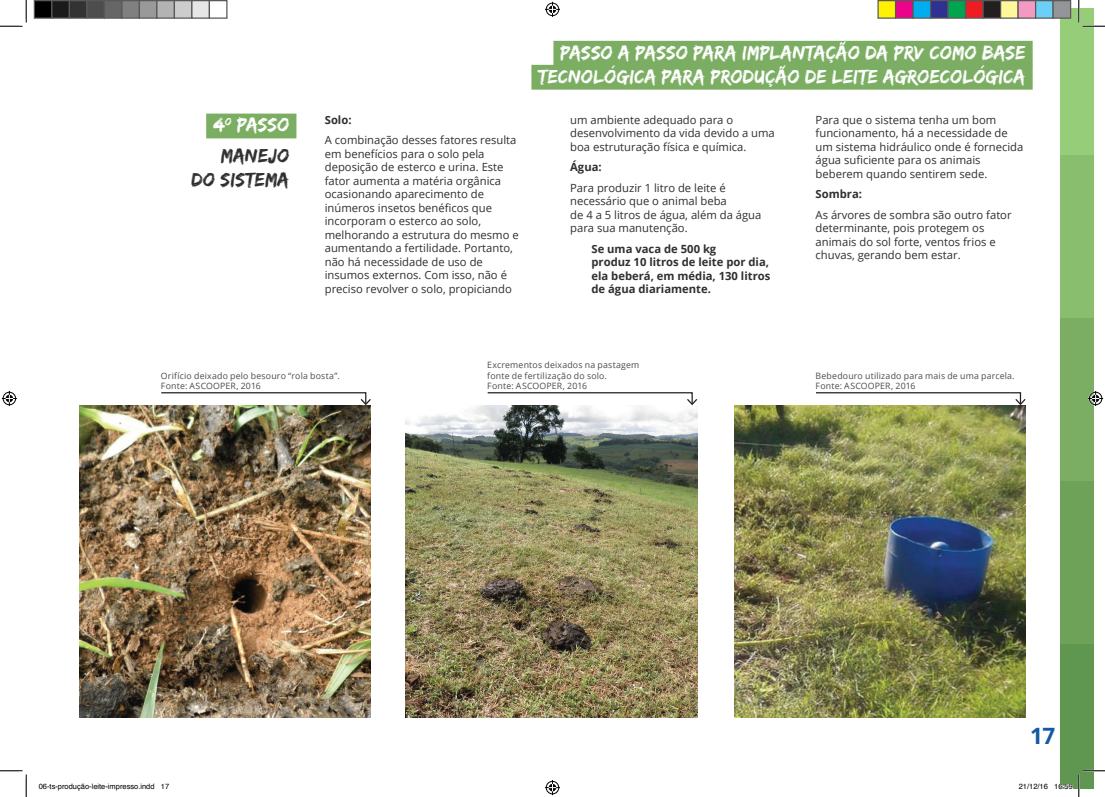
<style>
.page{position:relative;width:1105px;height:797px;background:#fff}
.page>*{position:absolute;margin:0;border:0;box-sizing:border-box;transform-origin:0 0}
.t1{font:700 22.5px "Open Sans";color:#1359a4}
.t2{font:20px/24px "Edo";letter-spacing:.01em;color:#fff;text-align:right}
.t3{font:20px/24px "Edo";letter-spacing:.015em;color:#312f30;text-align:right}
.t4{font:11.25px/13.5px "Open Sans";color:#312f30}
.t5{font:700 11.25px/13.5px "Open Sans";color:#312f30}
.t6{font:8.75px/10.5px "Open Sans";letter-spacing:.02em;color:#4b4c4d}
.t7{font:7.5px "Helvetica";color:#000}
</style>
<div class="page">
<div style="left:1060px;top:643px;width:34px;height:145px;background:#5f9751"></div>
<div style="left:1060px;top:480px;width:34px;height:163px;background:#6ea259"></div>
<div style="left:1060px;top:318px;width:34px;height:162px;background:#7bae63"></div>
<div style="left:1060px;top:155px;width:34px;height:163px;background:#89be6f"></div>
<div style="left:1060px;top:9px;width:34px;height:146px;background:#96cd79"></div>
<div style="left:553px;top:41px;width:480px;height:25px;background:#7bae63"></div>
<div style="left:531px;top:65px;width:502px;height:25px;background:#7bae63"></div>
<div style="left:206px;top:114px;width:90px;height:24px;background:#7bae63"></div>
<img style="left:79px;top:405px;width:292px;height:312px">
<img style="left:406px;top:405px;width:291px;height:312px">
<img style="left:734px;top:405px;width:291px;height:312px">
<svg style="left:487px;top:392px;width:210px;height:13px"></svg>
<svg style="left:816px;top:392px;width:209px;height:13px"></svg>
<svg style="left:161px;top:392px;width:210px;height:13px"></svg>
<svg style="left:0;top:0;width:27px;height:27px"></svg>
<svg style="left:0;top:770px;width:27px;height:27px"></svg>
<svg style="left:1078px;top:0;width:27px;height:27px"></svg>
<svg style="left:545px;top:2px;width:15px;height:15px"></svg>
<svg style="left:545px;top:780px;width:15px;height:15px"></svg>
<svg style="left:2px;top:391px;width:15px;height:15px"></svg>
<svg style="left:1088px;top:391px;width:15px;height:15px"></svg>
<div style="left:34px;top:1px;width:18px;height:17px;background:#000"></div>
<div style="left:34px;top:0;width:18px;height:19px;border:1px solid #595959"></div>
<div style="left:52px;top:1px;width:17px;height:17px;background:#1a1a1a"></div>
<div style="left:51px;top:0;width:19px;height:19px;border:1px solid #595959"></div>
<div style="left:69px;top:1px;width:18px;height:17px;background:#333"></div>
<div style="left:69px;top:0;width:19px;height:19px;border:1px solid #595959"></div>
<div style="left:87px;top:1px;width:17px;height:17px;background:#4d4d4d"></div>
<div style="left:86px;top:0;width:19px;height:19px;border:1px solid #595959"></div>
<div style="left:104px;top:1px;width:18px;height:17px;background:#666"></div>
<div style="left:104px;top:0;width:18px;height:19px;border:1px solid #595959"></div>
<div style="left:122px;top:1px;width:17px;height:17px;background:#808080"></div>
<div style="left:121px;top:0;width:19px;height:19px;border:1px solid #595959"></div>
<div style="left:139px;top:1px;width:18px;height:17px;background:#999"></div>
<div style="left:139px;top:0;width:19px;height:19px;border:1px solid #595959"></div>
<div style="left:157px;top:1px;width:17px;height:17px;background:#b3b3b3"></div>
<div style="left:156px;top:0;width:19px;height:19px;border:1px solid #595959"></div>
<div style="left:174px;top:1px;width:18px;height:17px;background:#ccc"></div>
<div style="left:174px;top:0;width:18px;height:19px;border:1px solid #595959"></div>
<div style="left:192px;top:1px;width:17px;height:17px;background:#e6e6e6"></div>
<div style="left:191px;top:0;width:19px;height:19px;border:1px solid #595959"></div>
<div style="left:209px;top:0;width:19px;height:19px;border:1px solid #595959"></div>
<div style="left:878px;top:1px;width:17px;height:17px;background:#fff101"></div>
<div style="left:877px;top:0;width:19px;height:19px;border:1px solid #595959"></div>
<div style="left:895px;top:1px;width:18px;height:17px;background:#ed028c"></div>
<div style="left:895px;top:0;width:19px;height:19px;border:1px solid #595959"></div>
<div style="left:913px;top:1px;width:17px;height:17px;background:#00aeef"></div>
<div style="left:912px;top:0;width:19px;height:19px;border:1px solid #595959"></div>
<div style="left:930px;top:1px;width:18px;height:17px;background:#2e3092"></div>
<div style="left:930px;top:0;width:19px;height:19px;border:1px solid #595959"></div>
<div style="left:948px;top:1px;width:17px;height:17px;background:#00a54f"></div>
<div style="left:947px;top:0;width:19px;height:19px;border:1px solid #595959"></div>
<div style="left:965px;top:1px;width:18px;height:17px;background:#ee1d23"></div>
<div style="left:965px;top:0;width:19px;height:19px;border:1px solid #595959"></div>
<div style="left:983px;top:1px;width:17px;height:17px;background:#231f20"></div>
<div style="left:982px;top:0;width:19px;height:19px;border:1px solid #595959"></div>
<div style="left:1000px;top:1px;width:18px;height:17px;background:#fff79a"></div>
<div style="left:1000px;top:0;width:19px;height:19px;border:1px solid #595959"></div>
<div style="left:1018px;top:1px;width:17px;height:17px;background:#f499c2"></div>
<div style="left:1017px;top:0;width:19px;height:19px;border:1px solid #595959"></div>
<div style="left:1035px;top:1px;width:18px;height:17px;background:#6bcff6"></div>
<div style="left:1035px;top:0;width:19px;height:19px;border:1px solid #595959"></div>
<div style="left:1053px;top:1px;width:17px;height:17px;background:#939598"></div>
<div style="left:1052px;top:0;width:19px;height:19px;border:1px solid #595959"></div>
<svg style="left:1060px;top:770px;width:45px;height:27px"></svg>
<h2 class="t2" style="left:213px;top:112px;width:78px">4º PASSO</h2>
<h2 class="t3" style="left:192px;top:143px;width:99px">MANEJO<br>DO SISTEMA</h2>
<p class="t5" style="left:325px;top:112px;width:28px">Solo:</p>
<p class="t4" style="left:325px;top:133px;width:195px">A combinação desses fatores resulta em benefícios para o solo pela deposição de esterco e urina. Este fator aumenta a matéria orgânica ocasionando aparecimento de inúmeros insetos benéficos que incorporam o esterco ao solo, melhorando a estrutura do mesmo e aumentando a fertilidade. Portanto, não há necessidade de uso de insumos externos. Com isso, não é preciso revolver o solo, propiciando</p>
<h2 class="t2" style="left:538px;top:39px;width:489px">PASSO A PASSO PARA IMPLANTAÇÃO DA PRV COMO BASE<br>TECNOLÓGICA PARA PRODUÇÃO DE LEITE AGROECOLÓGICA</h2>
<p class="t4" style="left:570px;top:112px;width:206px">um ambiente adequado para o desenvolvimento da vida devido a uma boa estruturação física e química.</p>
<p class="t5" style="left:570px;top:160px;width:33px">Água:</p>
<p class="t4" style="left:570px;top:180px;width:193px">Para produzir 1 litro de leite é necessário que o animal beba<br>de 4 a 5 litros de água, além da água para sua manutenção.</p>
<p class="t5" style="left:591px;top:242px;width:180px">Se uma vaca de 500 kg<br>produz 10 litros de leite por dia, ela beberá, em média, 130 litros de água diariamente.</p>
<p class="t4" style="left:816px;top:112px;width:209px">Para que o sistema tenha um bom funcionamento, há a necessidade de um sistema hidráulico onde é fornecida água suficiente para os animais beberem quando sentirem sede.</p>
<p class="t5" style="left:816px;top:187px;width:48px">Sombra:</p>
<p class="t4" style="left:816px;top:207px;width:198px">As árvores de sombra são outro fator determinante, pois protegem os animais do sol forte, ventos frios e chuvas, gerando bem estar.</p>
<p class="t6" style="left:161px;top:370px;width:180px">Orifício deixado pelo besouro “rola bosta”.<br>Fonte: ASCOOPER, 2016</p>
<p class="t6" style="left:487px;top:359px;width:154px">Excrementos deixados na pastagem fonte de fertilização do solo.<br>Fonte: ASCOOPER, 2016</p>
<p class="t6" style="left:816px;top:370px;width:201px">Bebedouro utilizado para mais de uma parcela.<br>Fonte: ASCOOPER, 2016</p>
<h1 class="t1" style="left:1030px;top:719px;width:26px">17</h1>
<p class="t7" style="left:39px;top:781px;width:132px">06-ts-produção-leite-impresso.indd 17</p>
<p class="t7" style="left:1019px;top:781px;width:56px">21/12/16 16:59</p>
</div>
